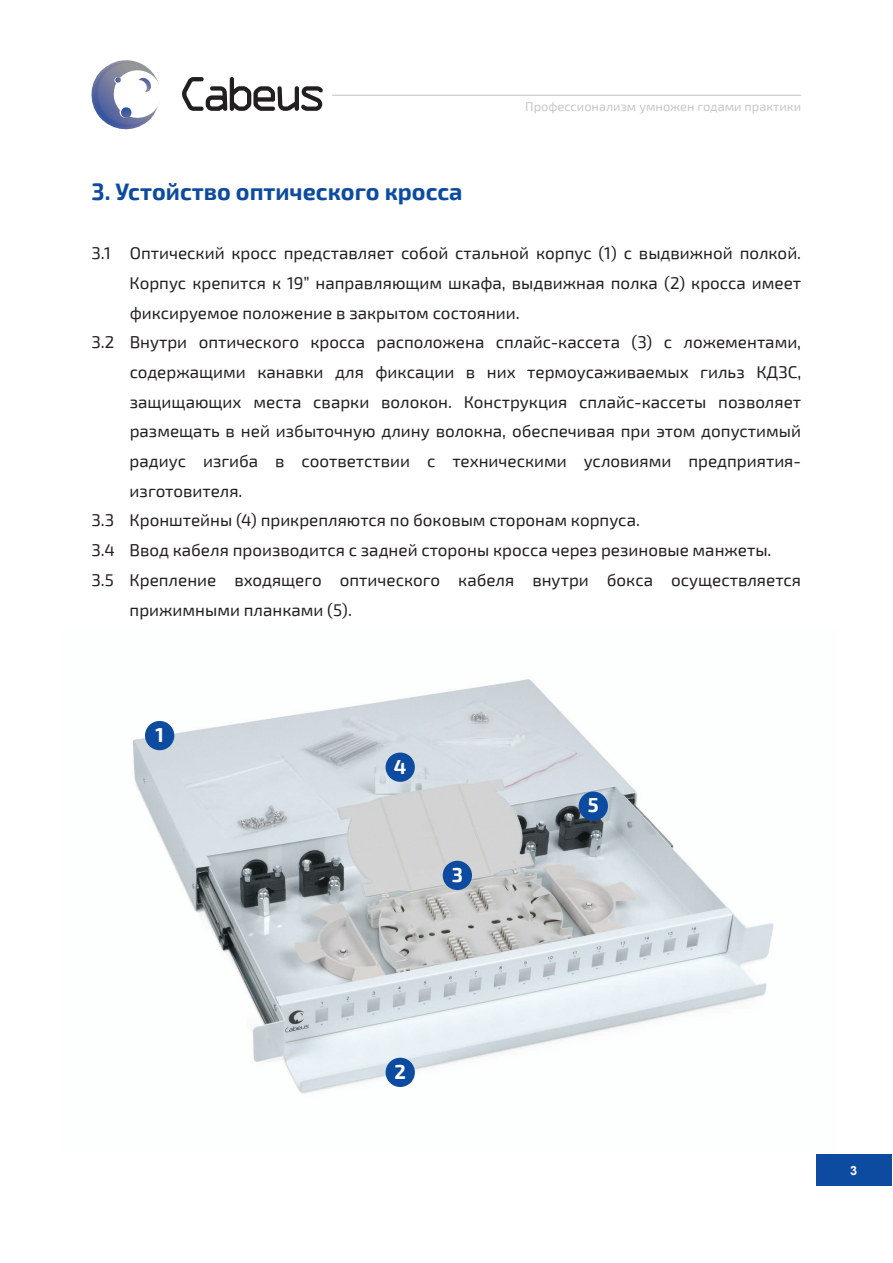
<style>
.page{position:relative;width:893px;height:1263px;background:#fff}
.page>*{position:absolute;margin:0;border:0;box-sizing:border-box;transform-origin:0 0}
.t1{font:700 23.4px "Exo 2";color:#0d4ba0}
.t2{font:700 19.8px "Exo 2";color:#fff}
.t3{font:16.95px "Exo 2";color:#231f20}
.t4{font:12.75px "Exo 2";color:#c5c6c8}
.t5{font:700 12.75px "Arial";color:#fff}
</style>
<div class="page">
<svg style="left:91px;top:60px;width:68px;height:69px"></svg>
<svg style="left:182px;top:77px;width:141px;height:34px"></svg>
<hr style="left:332px;top:95px;width:469px;height:1px;background:#c5c6c8">
<div style="left:816px;top:1155px;width:75px;height:31px;background:#0d4ba0"></div>
<img style="left:133px;top:679px;width:641px;height:415px">
<div style="left:386px;top:753px;width:29px;height:29px;background:#0d4ba0;border-radius:50%"></div>
<div style="left:145px;top:721px;width:29px;height:29px;background:#0d4ba0;border-radius:50%"></div>
<div style="left:443px;top:861px;width:29px;height:29px;background:#0d4ba0;border-radius:50%"></div>
<div style="left:386px;top:1058px;width:29px;height:29px;background:#0d4ba0;border-radius:50%"></div>
<div style="left:579px;top:792px;width:29px;height:29px;background:#0d4ba0;border-radius:50%"></div>
<h1 class="t1" style="left:91px;top:176px;width:373px">3. Устойство оптического кросса</h1>
<p class="t4" style="left:525px;top:98px;width:277px">Профессионализм умножен годами практики</p>
<p class="t3" style="left:91px;top:242px;width:711px">3.1 Оптический кросс представляет собой стальной корпус (1) с выдвижной полкой.</p>
<p class="t3" style="left:130px;top:272px;width:673px">Корпус крепится к 19” направляющим шкафа, выдвижная полка (2) кросса имеет</p>
<p class="t3" style="left:130px;top:302px;width:392px">фиксируемое положение в закрытом состоянии.</p>
<p class="t3" style="left:91px;top:331px;width:711px">3.2 Внутри оптического кросса расположена сплайс-кассета (3) с ложементами,</p>
<p class="t3" style="left:130px;top:361px;width:673px">содержащими канавки для фиксации в них термоусаживаемых гильз КДЗС,</p>
<p class="t3" style="left:130px;top:391px;width:673px">защищающих места сварки волокон. Конструкция сплайс-кассеты позволяет</p>
<p class="t3" style="left:130px;top:420px;width:673px">размещать в ней избыточную длину волокна, обеспечивая при этом допустимый</p>
<p class="t3" style="left:130px;top:450px;width:673px">радиус изгиба в соответствии с техническими условиями предприятия-</p>
<p class="t3" style="left:130px;top:480px;width:114px">изготовителя.</p>
<p class="t3" style="left:91px;top:509px;width:550px">3.3 Кронштейны (4) прикрепляются по боковым сторонам корпуса.</p>
<p class="t3" style="left:91px;top:539px;width:681px">3.4 Ввод кабеля производится с задней стороны кросса через резиновые манжеты.</p>
<p class="t3" style="left:91px;top:569px;width:711px">3.5 Крепление входящего оптического кабеля внутри бокса осуществляется</p>
<p class="t3" style="left:130px;top:599px;width:224px">прижимными планками (5).</p>
<p class="t2" style="left:155px;top:722px;width:10px">1</p>
<p class="t2" style="left:394px;top:754px;width:14px">4</p>
<p class="t2" style="left:452px;top:862px;width:13px">3</p>
<p class="t2" style="left:588px;top:792px;width:12px">5</p>
<p class="t2" style="left:394px;top:1059px;width:13px">2</p>
<p class="t5" style="left:850px;top:1163px;width:9px">3</p>
</div>
